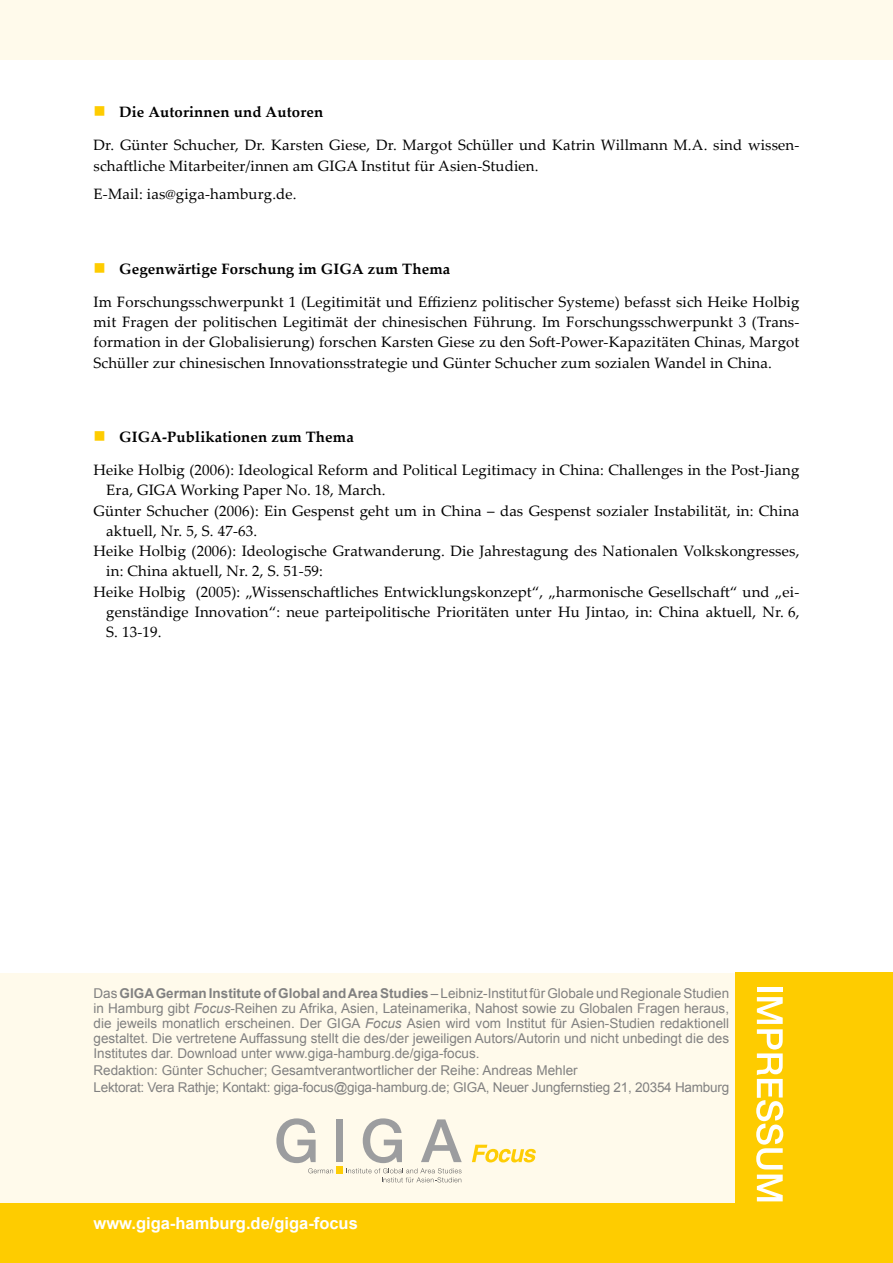
<style>
.page{position:relative;width:893px;height:1263px;background:#fff}
.page>*{position:absolute;margin:0;border:0;box-sizing:border-box;transform-origin:0 0}
.t1{font:700 16.5px "Arial";color:#fff}
.t2{font:16.5px "Wingdings";color:#fecc00}
.t3{font:15px/20.2px "Palatino Linotype";letter-spacing:.01em;color:#000}
.t4{font:700 15px "Palatino Linotype";letter-spacing:.01em;color:#000}
.t5{font:13.5px/15px "Arial";color:#818181;text-align:justify}
.s1{font-weight:700}
.s2{font-style:italic}
</style>
<div class="page">
<div style="left:0;top:973px;width:892px;height:290px;background:#fffaeb"></div>
<div style="left:736px;top:972px;width:157px;height:291px;background:#fecc00"></div>
<div style="left:757px;top:987px;width:26px;height:5px;background:#fff"></div>
<svg style="left:756px;top:997px;width:27px;height:204px"></svg>
<div style="left:0;top:1204px;width:741px;height:59px;background:#fecc00"></div>
<div style="left:0;top:1px;width:893px;height:59px;background:#fffaeb"></div>
<div style="left:336px;top:1119px;width:7px;height:43px;background:#9c9d9f"></div>
<svg style="left:276px;top:1118px;width:57px;height:55px"></svg>
<svg style="left:346px;top:1118px;width:116px;height:64px"></svg>
<div style="left:336px;top:1166px;width:7px;height:7px;background:#fecd04"></div>
<svg style="left:472px;top:1145px;width:64px;height:17px"></svg>
<p class="t4" style="left:119px;top:102px;width:206px">Die Autorinnen und Autoren</p>
<p class="t3" style="left:94px;top:134px;width:707px">Dr. Günter Schucher, Dr. Karsten Giese, Dr. Margot Schüller und Katrin Willmann M.A. sind wissen&shy;schaftliche Mitarbeiter/innen am GIGA Institut für Asien-Studien.</p>
<p class="t3" style="left:94px;top:183px;width:205px">E-Mail: ias@giga-hamburg.de.</p>
<p class="t2" style="left:94px;top:102px;width:14px">■</p>
<p class="t4" style="left:119px;top:258px;width:333px">Gegenwärtige Forschung im GIGA zum Thema</p>
<p class="t3" style="left:94px;top:291px;width:707px;text-align:justify">Im Forschungsschwerpunkt 1 (Legitimität und Effizienz politischer Systeme) befasst sich Heike Holbig mit Fragen der politischen Legitimät der chinesischen Führung. Im Forschungsschwerpunkt 3 (Trans&shy;formation in der Globalisierung) forschen Karsten Giese zu den Soft-Power-Kapazitäten Chinas, Margot Schüller zur chinesischen Innovationsstrategie und Günter Schucher zum sozialen Wandel in China.</p>
<p class="t2" style="left:94px;top:259px;width:14px">■</p>
<p class="t4" style="left:119px;top:426px;width:236px">GIGA-Publikationen zum Thema</p>
<p class="t3" style="left:94px;top:459px;width:707px">Heike Holbig (2006): Ideological Reform and Political Legitimacy in China: Challenges in the Post-Jiang</p>
<p class="t3" style="left:106px;top:480px;width:281px">Era, GIGA Working Paper No. 18, March.</p>
<p class="t3" style="left:94px;top:500px;width:707px">Günter Schucher (2006): Ein Gespenst geht um in China – das Gespenst sozialer Instabilität, in: China</p>
<p class="t3" style="left:106px;top:520px;width:152px">aktuell, Nr. 5, S. 47-63.</p>
<p class="t3" style="left:94px;top:540px;width:707px">Heike Holbig (2006): Ideologische Gratwanderung. Die Jahrestagung des Nationalen Volkskongresses,</p>
<p class="t3" style="left:106px;top:561px;width:218px">in: China aktuell, Nr. 2, S. 51-59:</p>
<p class="t3" style="left:94px;top:581px;width:707px">Heike Holbig (2005): „Wissenschaftliches Entwicklungskonzept“, „harmonische Gesellschaft“ und „ei-</p>
<p class="t3" style="left:106px;top:601px;width:695px">genständige Innovation“: neue parteipolitische Prioritäten unter Hu Jintao, in: China aktuell, Nr. 6,</p>
<p class="t3" style="left:106px;top:621px;width:57px">S. 13-19.</p>
<p class="t2" style="left:94px;top:427px;width:14px">■</p>
<p class="t5" style="left:94px;top:985px;width:637px">Das <span class="s1">GIGA German Institute of Global and Area Studies</span> – Leibniz-Institut für Globale und Regionale Studien in Hamburg gibt <span class="s2">Focus</span>-Reihen zu Afrika, Asien, Lateinamerika, Nahost sowie zu Globalen Fragen heraus, die jeweils monatlich erscheinen. Der GIGA <span class="s2">Focus</span> Asien wird vom Institut für Asien-Studien redaktionell gestaltet. Die vertretene Auffassung stellt die des/der jeweiligen Autors/Autorin und nicht unbedingt die des Institutes dar. Download unter www.giga-hamburg.de/giga-focus.</p>
<p class="t5" style="left:94px;top:1062px;width:637px;line-height:17.1px">Redaktion: Günter Schucher; Gesamtverantwortlicher der Reihe: Andreas Mehler<br>Lektorat: Vera Rathje; Kontakt: giga-focus@giga-hamburg.de; GIGA, Neuer Jungfernstieg 21, 20354 Hamburg</p>
<p class="t1" style="left:94px;top:1212px;width:266px">www.giga-hamburg.de/giga-focus</p>
</div>
